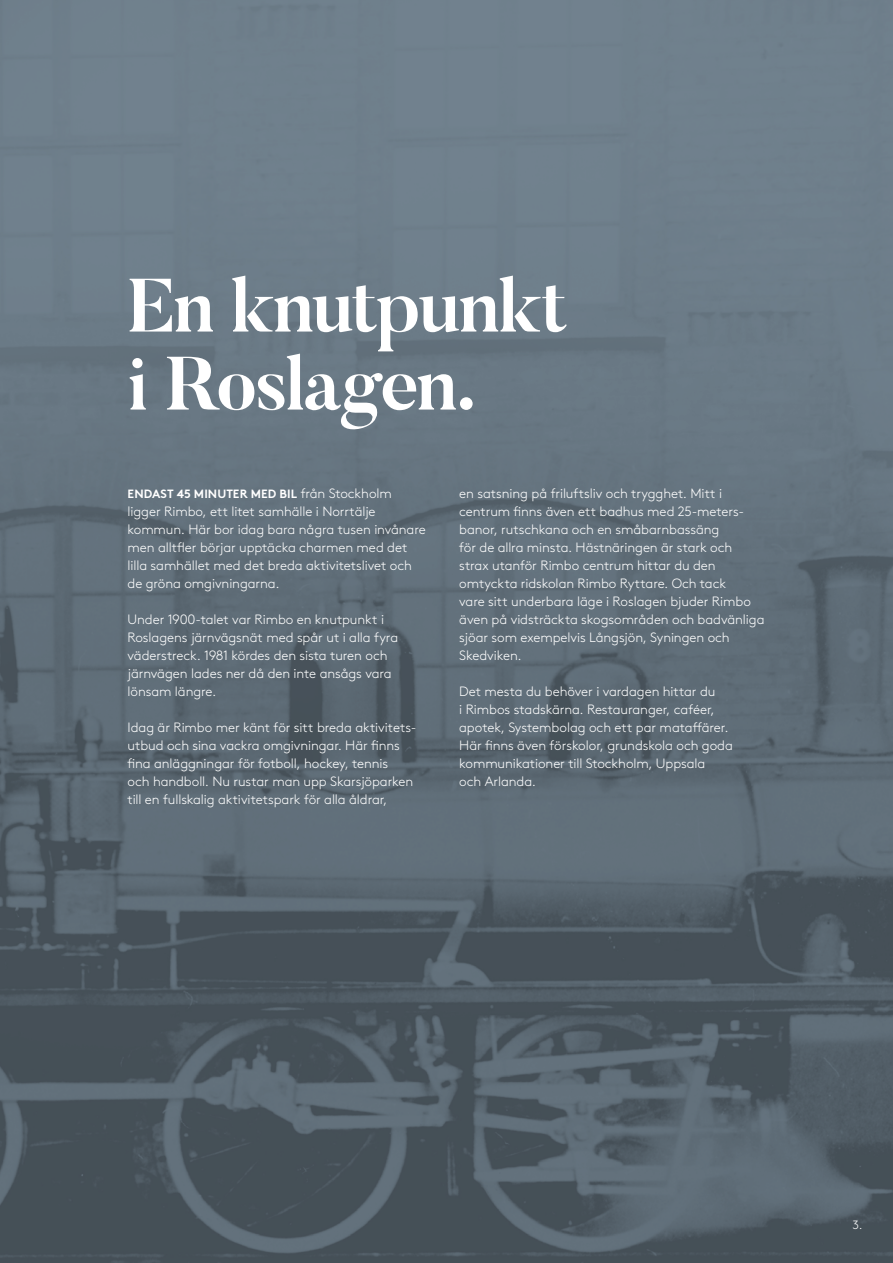
<style>
.page{position:relative;width:893px;height:1263px;background:#fff}
.page>*{position:absolute;margin:0;border:0;box-sizing:border-box;transform-origin:0 0}
.t1{font:700 75px/78px "Butler";letter-spacing:-.03em;color:#fff}
.t2{font:300 13.5px/18px "Brown Std";letter-spacing:-.005em;color:#fff}
.t3{font:700 12px "Brown Std";letter-spacing:.01em;color:#fff}
.t4{font:300 12px "Brown Std";color:#fff}
.s1{font-weight:300;font-size:13.5px}
</style>
<div class="page">
<img style="left:0;top:0;width:893px;height:1263px">
<h1 class="t1" style="left:128px;top:267px;width:441px">En knutpunkt i Roslagen.</h1>
<p class="t3" style="left:128px;top:486px;width:266px">ENDAST 45 MINUTER MED BIL <span class="s1">från Stockholm</span></p>
<p class="t2" style="left:128px;top:502px;width:300px">ligger Rimbo, ett litet samhälle i Norrtälje kommun. Här bor idag bara några tusen invånare men alltfler börjar upptäcka charmen med det lilla samhället med det breda aktivitetslivet och de gröna omgivningarna.</p>
<p class="t2" style="left:128px;top:610px;width:272px">Under 1900-talet var Rimbo en knutpunkt i Roslagens järnvägsnät med spår ut i alla fyra väderstreck. 1981 kördes den sista turen och järnvägen lades ner då den inte ansågs vara lönsam längre.</p>
<p class="t2" style="left:128px;top:718px;width:288px">Idag är Rimbo mer känt för sitt breda aktivitets&shy;utbud och sina vackra omgivningar. Här finns fina anläggningar för fotboll, hockey, tennis<br>och handboll. Nu rustar man upp Skarsjöparken till en fullskalig aktivitetspark för alla åldrar,</p>
<p class="t2" style="left:459px;top:484px;width:307px">en satsning på friluftsliv och trygghet. Mitt i centrum finns även ett badhus med 25-meters&shy;banor, rutschkana och en småbarnbassäng<br>för de allra minsta. Hästnäringen är stark och strax utanför Rimbo centrum hittar du den omtyckta ridskolan Rimbo Ryttare. Och tack<br>vare sitt underbara läge i Roslagen bjuder Rimbo även på vidsträckta skogsområden och badvänliga sjöar som exempelvis Långsjön, Syningen och Skedviken.</p>
<p class="t2" style="left:459px;top:682px;width:275px">Det mesta du behöver i vardagen hittar du<br>i Rimbos stadskärna. Restauranger, caféer, apotek, Systembolag och ett par mataffärer.<br>Här finns även förskolor, grundskola och goda kommunikationer till Stockholm, Uppsala<br>och Arlanda.</p>
<p class="t4" style="left:853px;top:1218px;width:11px">3.</p>
</div>
